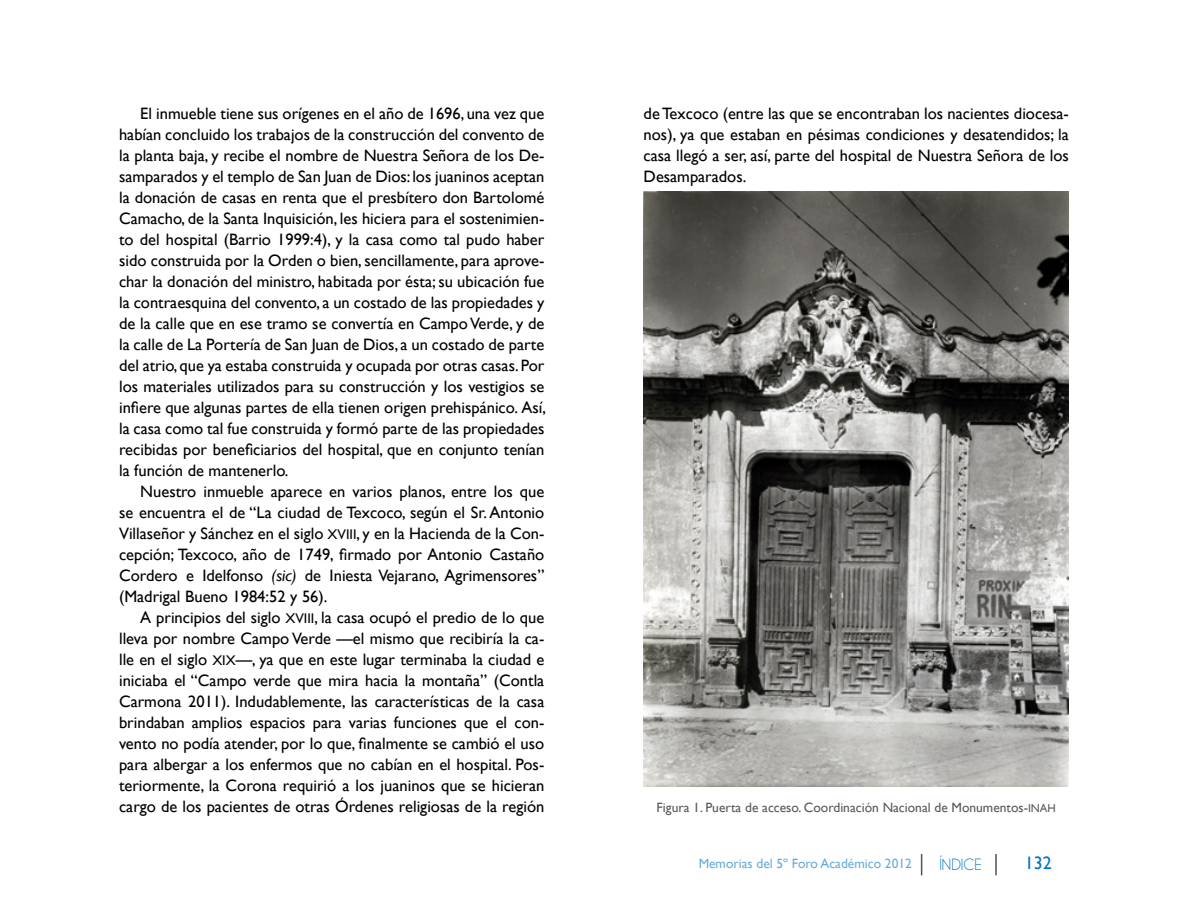
<style>
.page{position:relative;width:1188px;height:918px;background:#fff}
.page>*{position:absolute;margin:0;border:0;box-sizing:border-box;transform-origin:0 0}
.t1{font:18px "Gill Sans";color:#0075be}
.t2{font:16.5px/21px "Gill Sans";color:#000;text-align:justify}
.t3{font:16.5px "Champagne&Limousines";color:#0075be}
.t4{font:13.5px "Gill Sans";color:#58595b}
.t5{font:13.5px "Gill Sans";color:#0075be}
.s1{font-family:"Gill Sans MT SC850";font-size:14.1px}
.s2{font-family:"Gill Sans MT SC850"}
.s3{font-style:italic}
.s4{font-family:"Gill Sans MT SC850";font-size:11.55px}
</style>
<div class="page">
<hr style="left:995px;top:854px;width:2px;height:21px;background:#575146">
<svg style="left:921px;top:854px;width:1px;height:21px"></svg>
<img style="left:644px;top:191px;width:425px;height:595px">
<p class="t2" style="left:119px;top:103px;width:428px;text-indent:21px">El inmueble tiene sus orígenes en el año de 1696, una vez que habían concluido los trabajos de la construcción del convento de la planta baja, y recibe el nombre de Nuestra Señora de los De&shy;samparados y el templo de San Juan de Dios: los juaninos aceptan la donación de casas en renta que el presbítero don Bartolomé Camacho, de la Santa Inquisición, les hiciera para el sostenimien&shy;to del hospital (Barrio 1999:4), y la casa como tal pudo haber sido construida por la Orden o bien, sencillamente, para aprove&shy;char la donación del ministro, habitada por ésta; su ubicación fue la contraesquina del convento, a un costado de las propiedades y de la calle que en ese tramo se convertía en Campo Verde, y de la calle de La Portería de San Juan de Dios, a un costado de parte del atrio, que ya estaba construida y ocupada por otras casas. Por los materiales utilizados para su construcción y los vestigios se infiere que algunas partes de ella tienen origen prehispánico. Así, la casa como tal fue construida y formó parte de las propiedades recibidas por beneficiarios del hospital, que en conjunto tenían la función de mantenerlo.</p>
<p class="t2" style="left:119px;top:481px;width:427px;text-indent:21px">Nuestro inmueble aparece en varios planos, entre los que se encuentra el de “La ciudad de Texcoco, según el Sr. Antonio Villaseñor y Sánchez en el siglo <span class="s1">XVIII</span><span class="s2">,</span> y en la Hacienda de la Con&shy;cepción; Texcoco, año de 1749, firmado por Antonio Castaño Cordero e Idelfonso <span class="s3">(sic)</span> de Iniesta Vejarano, Agrimensores” (Madrigal Bueno 1984:52 y 56).</p>
<p class="t2" style="left:119px;top:607px;width:427px;text-indent:21px">A principios del siglo <span class="s1">XVIII</span><span class="s2">,</span> la casa ocupó el predio de lo que lleva por nombre Campo Verde —el mismo que recibiría la ca&shy;lle en el siglo <span class="s1">XIX</span>—, ya que en este lugar terminaba la ciudad e iniciaba el “Campo verde que mira hacia la montaña” (Contla Carmona 2011). Indudablemente, las características de la casa brindaban amplios espacios para varias funciones que el con&shy;vento no podía atender, por lo que, finalmente se cambió el uso para albergar a los enfermos que no cabían en el hospital. Pos&shy;teriormente, la Corona requirió a los juaninos que se hicieran cargo de los pacientes de otras Órdenes religiosas de la región</p>
<p class="t2" style="left:644px;top:103px;width:427px">de Texcoco (entre las que se encontraban los nacientes diocesa&shy;nos), ya que estaban en pésimas condiciones y desatendidos; la casa llegó a ser, así, parte del hospital de Nuestra Señora de los Desamparados.</p>
<p class="t4" style="left:657px;top:800px;width:401px">Figura 1. Puerta de acceso. Coordinación Nacional de Monumentos-<span class="s4">INAH</span></p>
<p class="t5" style="left:699px;top:856px;width:215px">Memorias del 5º Foro Académico 2012</p>
<p class="t3" style="left:939px;top:855px;width:44px">ÍNDICE</p>
<p class="t1" style="left:1025px;top:853px;width:28px">132</p>
</div>
